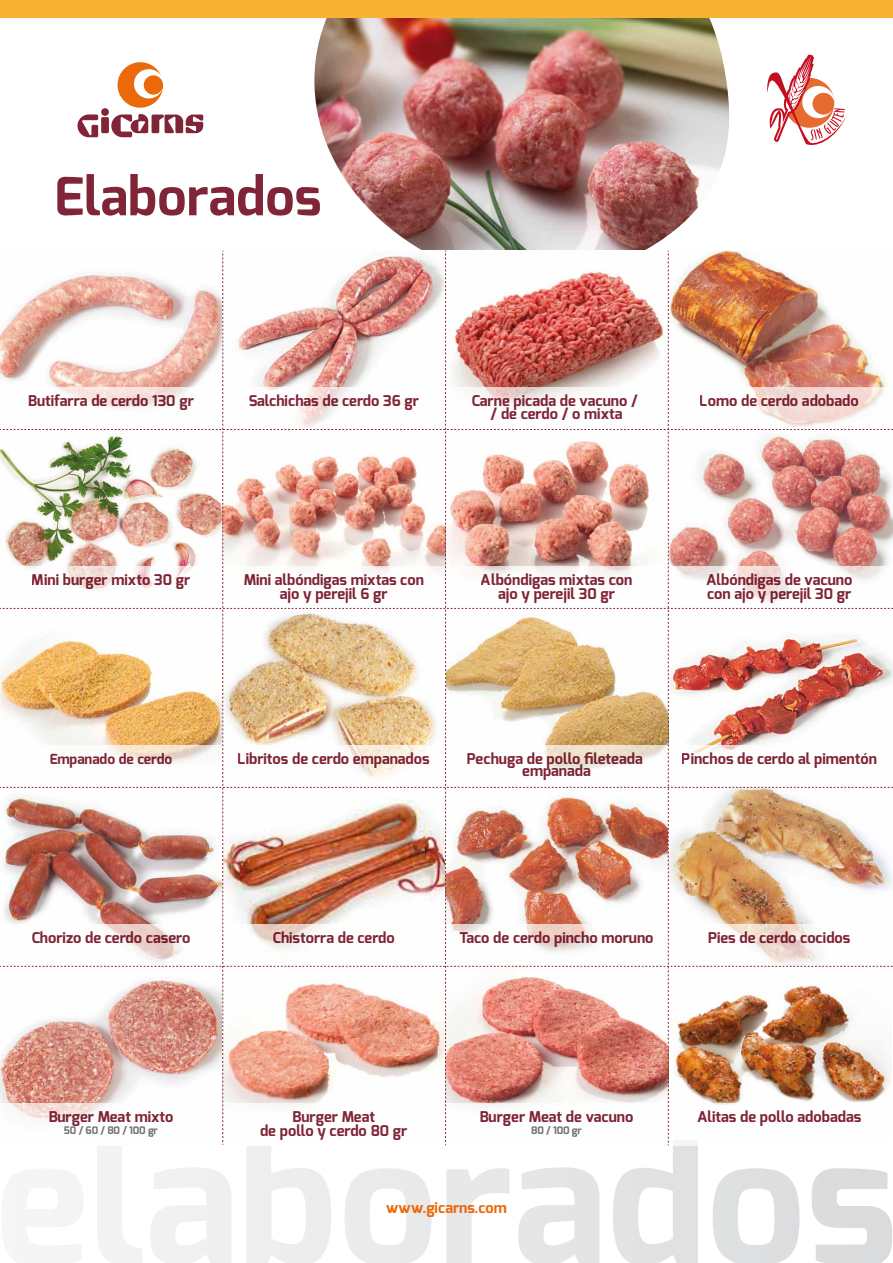
<style>
.page{position:relative;width:893px;height:1263px;background:#fff}
.page>*{position:absolute;margin:0;border:0;box-sizing:border-box;transform-origin:0 0}
.t1{font:700 52.65px "Exo";color:#802537}
.t2{font:700 14.85px/14.2px "Exo";color:#802537;text-align:center}
.t3{font:700 14.85px "Exo";color:#eb690b}
.t4{font:700 13.95px "Exo";color:#802537}
.t5{font:700 10.35px "Exo";letter-spacing:-.02em;color:#707172}
</style>
<div class="page">
<img style="left:314px;top:18px;width:419px;height:233px">
<svg style="left:40px;top:1145px;width:852px;height:118px"></svg>
<div style="left:0;top:0;width:893px;height:18px;background:#f8b334"></div>
<img style="left:0;top:251px;width:893px;height:894px">
<svg style="left:77px;top:62px;width:126px;height:75px"></svg>
<svg style="left:767px;top:54px;width:81px;height:91px"></svg>
<h1 class="t1" style="left:54px;top:163px;width:269px">Elaborados</h1>
<p class="t2" style="left:28px;top:394px;width:167px">Butifarra de cerdo 130 gr</p>
<p class="t2" style="left:248px;top:394px;width:172px">Salchichas de cerdo 36 gr</p>
<p class="t2" style="left:471px;top:395px;width:168px;line-height:12.5px">Carne picada de vacuno / / de cerdo / o mixta</p>
<p class="t2" style="left:700px;top:394px;width:160px">Lomo de cerdo adobado</p>
<p class="t2" style="left:32px;top:573px;width:160px">Mini burger mixto 30 gr</p>
<p class="t2" style="left:706px;top:573px;width:148px;text-align:left">Albóndigas de vacuno con ajo y perejil 30 gr</p>
<p class="t2" style="left:244px;top:573px;width:182px">Mini albóndigas mixtas con ajo y perejil 6 gr</p>
<p class="t2" style="left:481px;top:573px;width:153px">Albóndigas mixtas con ajo y perejil 30 gr</p>
<p class="t2" style="left:467px;top:752px;width:178px;line-height:12.5px">Pechuga de pollo fileteada empanada</p>
<p class="t4" style="left:49px;top:750px;width:125px">Empanado de cerdo</p>
<p class="t2" style="left:238px;top:751px;width:193px">Libritos de cerdo empanados</p>
<p class="t2" style="left:682px;top:751px;width:197px">Pinchos de cerdo al pimentón</p>
<p class="t2" style="left:31px;top:930px;width:160px">Chorizo de cerdo casero</p>
<p class="t2" style="left:708px;top:930px;width:144px">Pies de cerdo cocidos</p>
<p class="t2" style="left:273px;top:930px;width:124px">Chistorra de cerdo</p>
<p class="t2" style="left:459px;top:930px;width:196px">Taco de cerdo pincho moruno</p>
<p class="t2" style="left:260px;top:1109px;width:149px">Burger Meat<br>de pollo y cerdo 80 gr</p>
<p class="t2" style="left:480px;top:1109px;width:155px">Burger Meat de vacuno</p>
<p class="t2" style="left:48px;top:1109px;width:127px">Burger Meat mixto</p>
<p class="t2" style="left:697px;top:1109px;width:165px">Alitas de pollo adobadas</p>
<p class="t5" style="left:64px;top:1124px;width:95px">50 / 60 / 80 / 100 gr</p>
<p class="t5" style="left:531px;top:1124px;width:52px">80 / 100 gr</p>
<p class="t3" style="left:386px;top:1198px;width:122px">www.gicarns.com</p>
</div>
